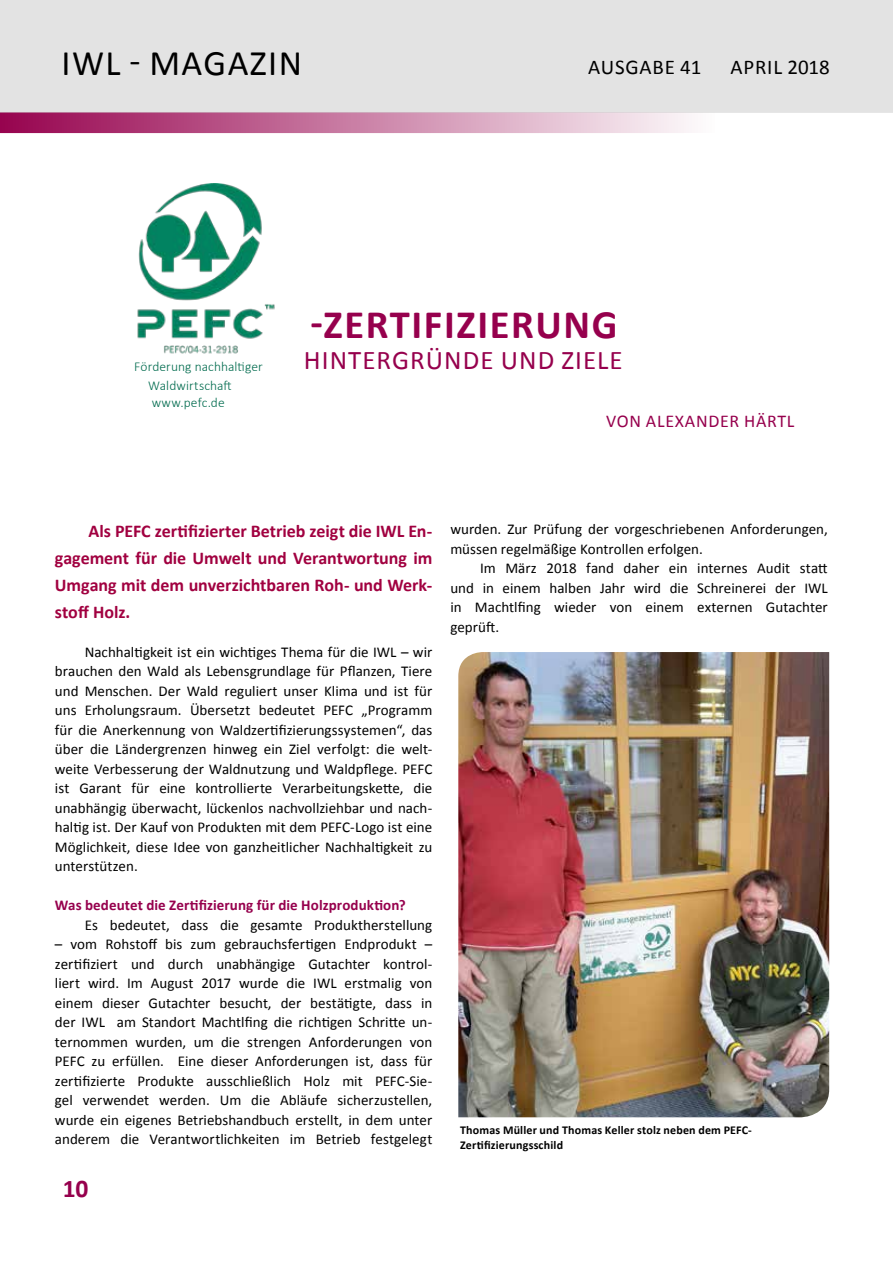
<style>
.page{position:relative;width:893px;height:1263px;background:#fff}
.page>*{position:absolute;margin:0;border:0;box-sizing:border-box;transform-origin:0 0}
.t1{font:700 40.5px "Calibri";letter-spacing:.04em;color:#96004d}
.t2{font:36px "Calibri";letter-spacing:.04em;color:#000}
.t3{font:27px "Calibri";letter-spacing:.04em;color:#96004d}
.t4{font:700 25.5px "Calibri";color:#96004d}
.t5{font:21px "Calibri";letter-spacing:.04em;color:#000}
.t6{font:700 18px/27px "Calibri";color:#a10040;text-align:justify}
.t7{font:18px "Calibri";letter-spacing:.04em;color:#96004d}
.t8{font:15px/19.5px "Calibri";color:#000;text-align:justify}
.t9{font:700 15px "Calibri";letter-spacing:.005em;color:#96004d}
.t10{font:300 13.5px/19.5px "Calibri";letter-spacing:.005em;color:#006b4e}
.t11{font:700 12px/15px "Calibri";letter-spacing:.015em;color:#000}
</style>
<div class="page">
<img style="left:458px;top:652px;width:371px;height:465px">
<svg style="left:0;top:113px;width:689px;height:21px;background:#ca81a6"></svg>
<div style="left:0;top:0;width:893px;height:113px;background:#e3e3e3"></div>
<img style="left:137px;top:183px;width:138px;height:171px">
<h2 class="t2" style="left:62px;top:40px;width:242px">IWL - MAGAZIN</h2>
<h3 class="t5" style="left:588px;top:54px;width:115px">AUSGABE 41</h3>
<h3 class="t5" style="left:730px;top:54px;width:101px">APRIL 2018</h3>
<p class="t10" style="left:148px;top:356px;width:116px;text-indent:-14px">Förderung nachhaltiger<br>Waldwirtschaft</p>
<p class="t10" style="left:152px;top:393px;width:74px">www.pefc.de</p>
<h1 class="t1" style="left:310px;top:299px;width:309px">-ZERTIFIZIERUNG</h1>
<h3 class="t3" style="left:304px;top:343px;width:320px">HINTERGRÜNDE UND ZIELE</h3>
<p class="t7" style="left:606px;top:410px;width:190px">VON ALEXANDER HÄRTL</p>
<p class="t6" style="left:55px;top:517px;width:379px;text-indent:34px">Als PEFC zertifizierter Betrieb zeigt die IWL En&shy;gagement für die Umwelt und Verantwortung im Umgang mit dem unverzichtbaren Roh- und Werk&shy;stoff Holz.</p>
<p class="t8" style="left:55px;top:642px;width:379px;text-indent:30px">Nachhaltigkeit ist ein wichtiges Thema für die IWL – wir brauchen den Wald als Lebensgrundlage für Pflanzen, Tiere und Menschen. Der Wald reguliert unser Klima und ist für uns Erholungsraum. Übersetzt bedeutet PEFC „Programm für die Anerkennung von Waldzertifizierungssystemen“, das über die Ländergrenzen hinweg ein Ziel verfolgt: die welt&shy;weite Verbesserung der Waldnutzung und Waldpflege. PEFC ist Garant für eine kontrollierte Verarbeitungskette, die unabhängig überwacht, lückenlos nachvollziehbar und nach&shy;haltig ist. Der Kauf von Produkten mit dem PEFC-Logo ist eine Möglichkeit, diese Idee von ganzheitlicher Nachhaltigkeit zu unterstützen.</p>
<p class="t9" style="left:55px;top:895px;width:352px">Was bedeutet die Zertifizierung für die Holzproduktion?</p>
<p class="t8" style="left:85px;top:915px;width:349px">Es bedeutet, dass die gesamte Produktherstellung</p>
<p class="t8" style="left:55px;top:934px;width:379px">– vom Rohstoff bis zum gebrauchsfertigen Endprodukt – zertifiziert und durch unabhängige Gutachter kontrol&shy;liert wird. Im August 2017 wurde die IWL erstmalig von einem dieser Gutachter besucht, der bestätigte, dass in der IWL am Standort Machtlfing die richtigen Schritte un&shy;ternommen wurden, um die strengen Anforderungen von PEFC zu erfüllen. Eine dieser Anforderungen ist, dass für zertifizierte Produkte ausschließlich Holz mit PEFC-Sie&shy;gel verwendet werden. Um die Abläufe sicherzustellen, wurde ein eigenes Betriebshandbuch erstellt, in dem unter anderem die Verantwortlichkeiten im Betrieb festgelegt</p>
<h3 class="t4" style="left:63px;top:1172px;width:27px">10</h3>
<p class="t8" style="left:450px;top:520px;width:379px">wurden. Zur Prüfung der vorgeschriebenen Anforderungen, müssen regelmäßige Kontrollen erfolgen.</p>
<p class="t8" style="left:450px;top:559px;width:379px;text-indent:30px">Im März 2018 fand daher ein internes Audit statt und in einem halben Jahr wird die Schreinerei der IWL in Machtlfing wieder von einem externen Gutachter geprüft.</p>
<p class="t11" style="left:460px;top:1123px;width:293px">Thomas Müller und Thomas Keller stolz neben dem PEFC-<br>Zertifizierungsschild</p>
</div>
